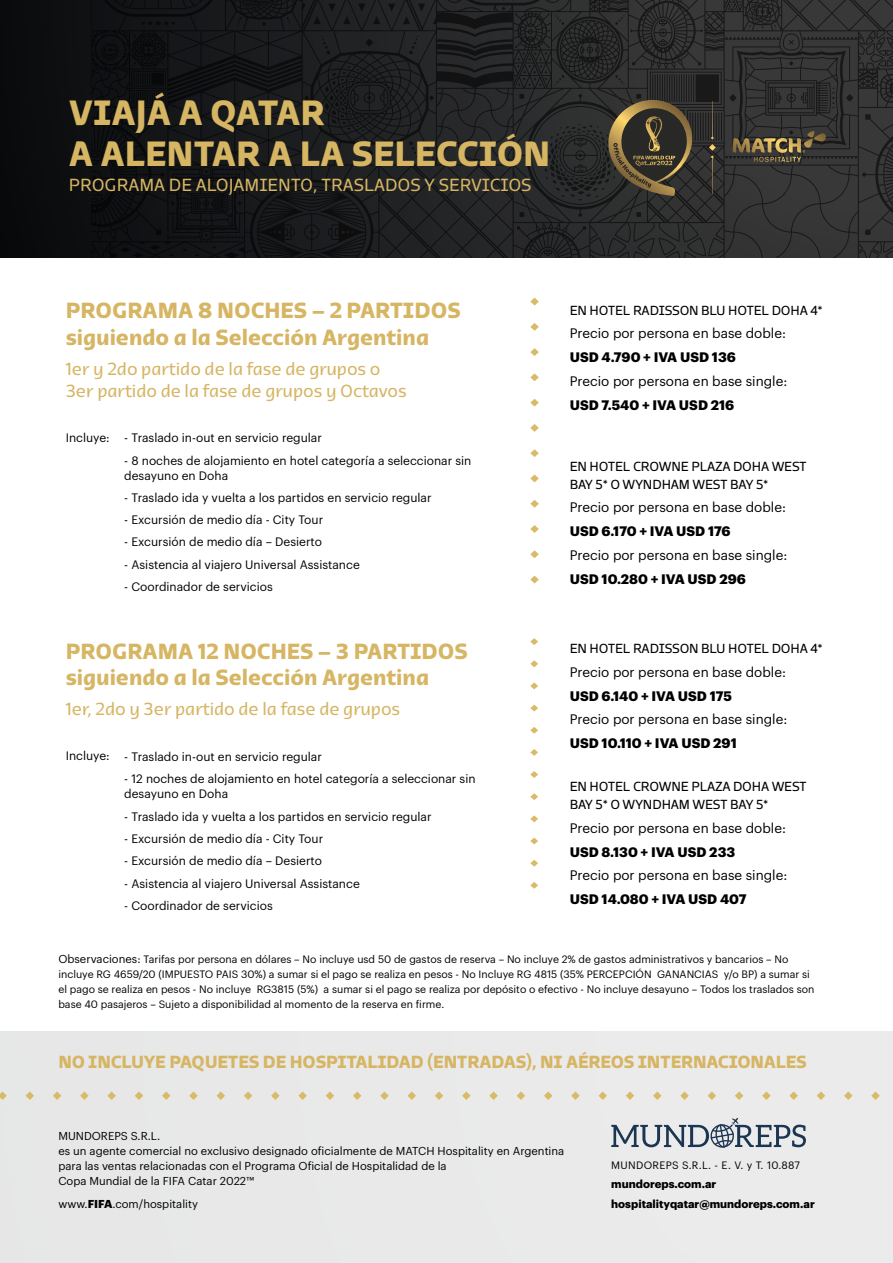
<style>
.page{position:relative;width:893px;height:1263px;background:#fff}
.page>*{position:absolute;margin:0;border:0;box-sizing:border-box;transform-origin:0 0}
.t1{font:700 36px/40.7px "Qatar 2022";letter-spacing:-.015em;color:#d6b563}
.t2{font:700 22.5px/26.7px "Qatar 2022";color:#d6b563}
.t3{font:18px/22.5px "Qatar 2022";color:#d6b563}
.t4{font:700 18px "Qatar 2022";letter-spacing:-.015em;color:#d6b563}
.t5{font:13.5px "Graphik";color:#000}
.t6{font:13.5px/18px "Qatar 2022";letter-spacing:-.02em;color:#000}
.t7{font:700 13.5px "Graphik";color:#000}
.t8{font:12px/15px "Graphik";color:#000}
.t9{font:11.25px/15px "Graphik";color:#000}
.t10{font:700 11.25px/19.6px "Graphik";color:#000}
.t11{font:10.5px/15px "Graphik";color:#000}
.t12{font:10.5px "Graphik";letter-spacing:.03em;color:#000}
.s1{font-size:11.25px}
.s2{font-weight:700}
</style>
<div class="page">
<div style="left:0;top:1031px;width:893px;height:232px;background:#e9e9e9"></div>
<div style="left:0;top:0;width:893px;height:258px;background:#0c0e10"></div>
<svg style="left:181px;top:0;width:712px;height:258px"></svg>
<svg style="left:709px;top:101px;width:7px;height:94px"></svg>
<svg style="left:733px;top:131px;width:93px;height:22px;background:#61553c"></svg>
<svg style="left:602px;top:100px;width:92px;height:96px;background:#4f4633"></svg>
<svg style="left:611px;top:1118px;width:195px;height:29px"></svg>
<svg style="left:0;top:1091px;width:880px;height:9px"></svg>
<svg style="left:530px;top:298px;width:9px;height:285px"></svg>
<svg style="left:530px;top:638px;width:8px;height:251px"></svg>
<h1 class="t1" style="left:69px;top:92px;width:483px">VIAJÁ A QATAR<br>A ALENTAR A LA SELECCIÓN</h1>
<h3 class="t3" style="left:69px;top:174px;width:464px">PROGRAMA DE ALOJAMIENTO, TRASLADOS Y SERVICIOS</h3>
<h2 class="t2" style="left:66px;top:297px;width:396px">PROGRAMA 8 NOCHES – 2 PARTIDOS siguiendo a la Selección Argentina</h2>
<h3 class="t3" style="left:66px;top:357px;width:342px">1er y 2do partido de la fase de grupos o<br>3er partido de la fase de grupos y Octavos</h3>
<p class="t8" style="left:66px;top:429px;width:46px">Incluye:</p>
<p class="t8" style="left:124px;top:429px;width:199px">- Traslado in-out en servicio regular</p>
<p class="t8" style="left:124px;top:452px;width:349px">- 8 noches de alojamiento en hotel categoría a seleccionar sin desayuno en Doha</p>
<p class="t8" style="left:124px;top:489px;width:309px">- Traslado ida y vuelta a los partidos en servicio regular</p>
<p class="t8" style="left:124px;top:511px;width:200px">- Excursión de medio día - City Tour</p>
<p class="t8" style="left:124px;top:533px;width:199px">- Excursión de medio día – Desierto</p>
<p class="t8" style="left:124px;top:556px;width:237px">- Asistencia al viajero Universal Assistance</p>
<p class="t8" style="left:124px;top:578px;width:150px">- Coordinador de servicios</p>
<h2 class="t2" style="left:66px;top:637px;width:404px">PROGRAMA 12 NOCHES – 3 PARTIDOS siguiendo a la Selección Argentina</h2>
<h3 class="t3" style="left:66px;top:698px;width:336px">1er, 2do y 3er partido de la fase de grupos</h3>
<p class="t8" style="left:66px;top:747px;width:46px">Incluye:</p>
<p class="t8" style="left:124px;top:748px;width:199px">- Traslado in-out en servicio regular</p>
<p class="t8" style="left:124px;top:771px;width:353px">- 12 noches de alojamiento en hotel categoría a seleccionar sin desayuno en Doha</p>
<p class="t8" style="left:124px;top:808px;width:309px">- Traslado ida y vuelta a los partidos en servicio regular</p>
<p class="t8" style="left:124px;top:830px;width:200px">- Excursión de medio día - City Tour</p>
<p class="t8" style="left:124px;top:852px;width:199px">- Excursión de medio día – Desierto</p>
<p class="t8" style="left:124px;top:875px;width:237px">- Asistencia al viajero Universal Assistance</p>
<p class="t8" style="left:124px;top:897px;width:150px">- Coordinador de servicios</p>
<p class="t6" style="left:570px;top:301px;width:255px">EN HOTEL RADISSON BLU HOTEL DOHA 4*</p>
<p class="t5" style="left:570px;top:323px;width:218px">Precio por persona en base doble:</p>
<p class="t7" style="left:570px;top:347px;width:168px">USD 4.790 + IVA USD 136</p>
<p class="t5" style="left:570px;top:371px;width:219px">Precio por persona en base single:</p>
<p class="t7" style="left:570px;top:394px;width:166px">USD 7.540 + IVA USD 216</p>
<p class="t6" style="left:570px;top:457px;width:239px">EN HOTEL CROWNE PLAZA DOHA WEST<br>BAY 5* O WYNDHAM WEST BAY 5*</p>
<p class="t5" style="left:570px;top:497px;width:218px">Precio por persona en base doble:</p>
<p class="t7" style="left:570px;top:521px;width:162px">USD 6.170 + IVA USD 176</p>
<p class="t5" style="left:570px;top:545px;width:219px">Precio por persona en base single:</p>
<p class="t7" style="left:570px;top:568px;width:178px">USD 10.280 + IVA USD 296</p>
<p class="t6" style="left:570px;top:639px;width:255px">EN HOTEL RADISSON BLU HOTEL DOHA 4*</p>
<p class="t5" style="left:570px;top:662px;width:218px">Precio por persona en base doble:</p>
<p class="t7" style="left:570px;top:685px;width:164px">USD 6.140 + IVA USD 175</p>
<p class="t5" style="left:570px;top:709px;width:219px">Precio por persona en base single:</p>
<p class="t7" style="left:570px;top:733px;width:168px">USD 10.110 + IVA USD 291</p>
<p class="t6" style="left:570px;top:777px;width:239px">EN HOTEL CROWNE PLAZA DOHA WEST<br>BAY 5* O WYNDHAM WEST BAY 5*</p>
<p class="t5" style="left:570px;top:818px;width:218px">Precio por persona en base doble:</p>
<p class="t7" style="left:570px;top:841px;width:167px">USD 8.130 + IVA USD 233</p>
<p class="t5" style="left:570px;top:865px;width:219px">Precio por persona en base single:</p>
<p class="t7" style="left:570px;top:889px;width:178px">USD 14.080 + IVA USD 407</p>
<p class="t11" style="left:58px;top:951px;width:757px"><span class="s1">Observaciones:</span> Tarifas por persona en dólares – No incluye usd 50 de gastos de reserva – No incluye 2% de gastos administrativos y bancarios – No incluye RG 4659/20 (IMPUESTO PAIS 30%) a sumar si el pago se realiza en pesos - No Incluye RG 4815 (35% PERCEPCIÓN GANANCIAS y/o BP) a sumar si el pago se realiza en pesos - No incluye RG3815 (5%) a sumar si el pago se realiza por depósito o efectivo - No incluye desayuno – Todos los traslados son base 40 pasajeros – Sujeto a disponibilidad al momento de la reserva en firme.</p>
<h3 class="t4" style="left:58px;top:1051px;width:750px">NO INCLUYE PAQUETES DE HOSPITALIDAD (ENTRADAS), NI AÉREOS INTERNACIONALES</h3>
<p class="t9" style="left:58px;top:1128px;width:507px">MUNDOREPS S.R.L.<br>es un agente comercial no exclusivo designado oficialmente de MATCH Hospitality en Argentina para las ventas relacionadas con el Programa Oficial de Hospitalidad de la<br>Copa Mundial de la FIFA Catar 2022™</p>
<p class="t9" style="left:58px;top:1195px;width:141px">www.<span class="s2">FIFA</span>.com/hospitality</p>
<p class="t12" style="left:611px;top:1157px;width:190px">MUNDOREPS S.R.L. - E. V. y T. 10.887</p>
<p class="t10" style="left:611px;top:1173px;width:205px">mundoreps.com.ar hospitalityqatar@mundoreps.com.ar</p>
</div>
